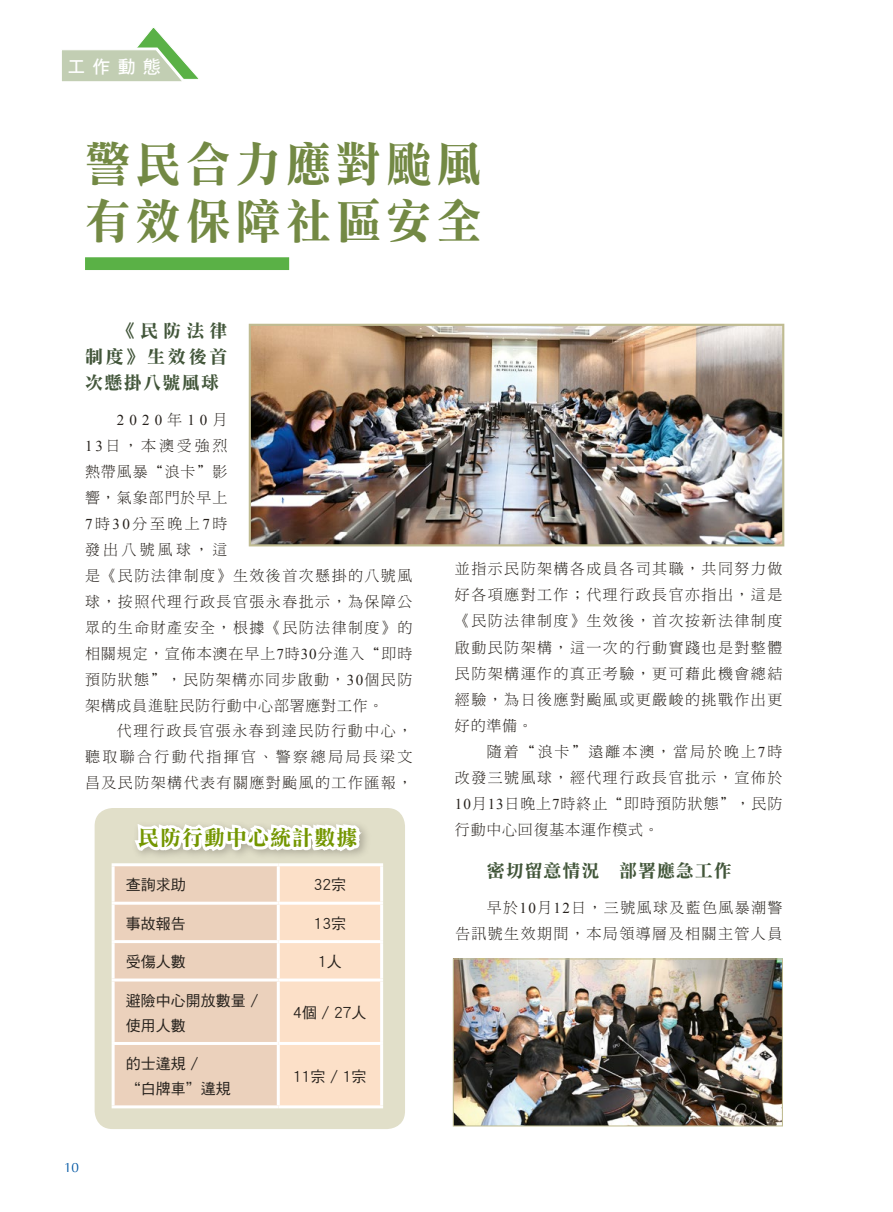
<style>
.page{position:relative;width:893px;height:1212px;background:#fff}
.page>*{position:absolute;margin:0;border:0;box-sizing:border-box;transform-origin:0 0}
.t1{font:48px/57px "DF Li Song HK W7";letter-spacing:.1em;color:#738944;scale:.95 1}
.t2{font:21px "DF Li Song HK W7";letter-spacing:.05em;color:#749600}
.t3{font:18px/26px "DF Li Song HK W7";letter-spacing:.075em;color:#42563a;text-align:justify}
.t4{font:18px "DF Li Song HK W7";letter-spacing:.05em;color:#42563a}
.t5{font:18px "DF Hei HK W7";color:#fff}
.t6{font:15px/26px "DF Ming HK W3";letter-spacing:.095em;color:#26211c;text-align:justify}
.t7{font:15px/25px "DF Hei HK W5";color:#26211c}
.t8{font:15px "Times New Roman";letter-spacing:.34em;color:#26211c}
.t9{font:13.5px "Ottawa Plain";color:#0056a3}
.s1{font-family:"DF Ming HK W3"}
.s2{font-family:"Times New Roman"}
</style>
<div class="page">
<svg style="left:62px;top:28px;width:137px;height:54px"></svg>
<img style="left:485px;top:327px;width:296px;height:216px">
<div style="left:249px;top:324px;width:535px;height:222px;border:2px solid #c0bc92"></div>
<div style="left:95px;top:808px;width:310px;height:321px;background:#e1dfc9;border-radius:18px"></div>
<hr style="left:112px;top:1105px;width:166px;height:3px;background:#fff">
<hr style="left:278px;top:1105px;width:105px;height:3px;background:#fff">
<svg style="left:85px;top:257px;width:400px;height:850px"></svg>
<img style="left:455px;top:960px;width:326px;height:164px">
<div style="left:453px;top:958px;width:330px;height:168px;border:1px solid #c0bc92"></div>
<p class="t5" style="left:67px;top:56px;width:95px">工作動態</p>
<h1 class="t1" style="left:85px;top:135px;width:419px">警民合力應對颱風有效保障社區安全</h1>
<p class="t3" style="left:85px;top:317px;width:144px;text-indent:32px">《民防法律制度》生效後首次懸掛八號風球</p>
<p class="t8" style="left:117px;top:410px;width:112px">2020<span class="s1">年</span>10<span class="s1">月</span></p>
<p class="t6" style="left:85px;top:432px;width:329px;text-align:left"><span class="s2">13</span>日，本澳受強烈<br>熱帶風暴“浪卡”影<br>響，氣象部門於早上<br><span class="s2">7</span>時<span class="s2">30</span>分至晚上<span class="s2">7</span>時<br>發出八號風球，這<br>是《民防法律制度》生效後首次懸掛的八號風球，按照代理行政長官張永春批示，為保障公眾的生命財產安全，根據《民防法律制度》的相關規定，宣佈本澳在早上<span class="s2">7</span>時<span class="s2">30</span>分進入“即時預防狀態”，民防架構亦同步啟動，<span class="s2">30</span>個民防架構成員進駐民防行動中心部署應對工作。</p>
<p class="t6" style="left:85px;top:718px;width:329px;text-indent:32px">代理行政長官張永春到達民防行動中心，聽取聯合行動代指揮官、警察總局局長梁文昌及民防架構代表有關應對颱風的工作匯報，</p>
<h2 class="t2" style="left:138px;top:826px;width:221px">民防行動中心統計數據</h2>
<p class="t7" style="left:126px;top:872px;width:61px">查詢求助</p>
<p class="t7" style="left:314px;top:872px;width:34px">32宗</p>
<p class="t7" style="left:126px;top:911px;width:61px">事故報告</p>
<p class="t7" style="left:314px;top:911px;width:34px">13宗</p>
<p class="t7" style="left:126px;top:949px;width:61px">受傷人數</p>
<p class="t7" style="left:318px;top:949px;width:25px">1人</p>
<p class="t7" style="left:126px;top:987px;width:134px">避險中心開放數量 /使用人數</p>
<p class="t7" style="left:293px;top:1000px;width:75px">4個 / 27人</p>
<p class="t9" style="left:64px;top:1159px;width:17px">10</p>
<p class="t7" style="left:126px;top:1051px;width:106px">的士違規 /<br>“白牌車”違規</p>
<p class="t7" style="left:293px;top:1063px;width:75px">11宗 / 1宗</p>
<p class="t6" style="left:455px;top:556px;width:329px">並指示民防架構各成員各司其職，共同努力做好各項應對工作；代理行政長官亦指出，這是《民防法律制度》生效後，首次按新法律制度啟動民防架構，這一次的行動實踐也是對整體民防架構運作的真正考驗，更可藉此機會總結經驗，為日後應對颱風或更嚴峻的挑戰作出更好的準備。</p>
<p class="t6" style="left:455px;top:738px;width:329px;text-indent:32px">隨着“浪卡”遠離本澳，當局於晚上<span class="s2">7</span>時改發三號風球，經代理行政長官批示，宣佈於<span class="s2">10</span>月<span class="s2">13</span>日晚上<span class="s2">7</span>時終止“即時預防狀態”，民防行動中心回復基本運作模式。</p>
<p class="t4" style="left:487px;top:860px;width:246px">密切留意情況　部署應急工作</p>
<p class="t6" style="left:455px;top:894px;width:329px;text-align:right">早於<span class="s2">10</span>月<span class="s2">12</span>日，三號風球及藍色風暴潮警<br>告訊號生效期間，本局領導層及相關主管人員</p>
</div>
